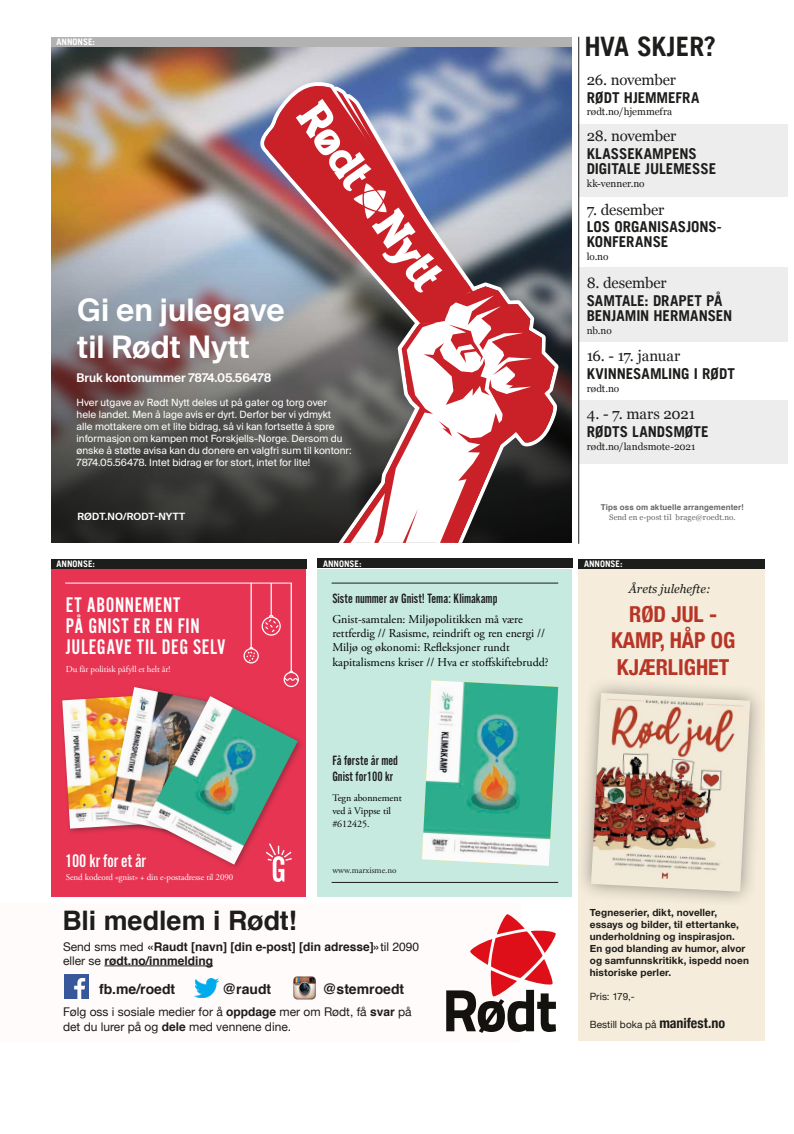
<style>
.page{position:relative;width:794px;height:1134px;background:#fff}
.page>*{position:absolute;margin:0;border:0;box-sizing:border-box;transform-origin:0 0}
.t1{font:600 31px/37.2px "Suisse Intl";color:#fff}
.t2{font:700 26.9px "Helvetica";letter-spacing:-.005em;color:#1d1d1b}
.t3{font:700 26.8px "Trade Gothic LT";letter-spacing:-.01em;color:#1d1d1b}
.t4{font:22px/21px "Alternate Got No 2 D";letter-spacing:.025em;color:#fff}
.t5{font:700 condensed 22px/26.4px "Helvetica Neue";color:#b73527;text-align:center}
.t6{font:19px "Alternate Got No 2 D";letter-spacing:-.01em;color:#fff}
.t7{font:700 15px/15px "Trade Gothic LT";color:#1d1d1b}
.t8{font:15px "Georgia";letter-spacing:-.015em;color:#1d1d1b}
.t9{font:14px/16px "Alternate Got No 2 D";color:#1d1d1b}
.t10{font:700 14px "Helvetica";color:#1d1d1b}
.t11{font:12px/14.4px "Adobe Garamond Pro";color:#000}
.t12{font:12px/14.4px "Helvetica Neue";color:#1d1d1b}
.t13{font:700 12px/14.4px "Helvetica";color:#1d1d1b}
.t14{font:600 12px "Suisse Intl";color:#fff}
.t15{font:italic 12px "Georgia";color:#1d1d1b}
.t16{font:10px/12px "Suisse Intl";color:#fff}
.t17{font:700 10px/12px "Helvetica Neue";letter-spacing:.015em;color:#1d1d1b}
.t18{font:10px "Georgia";letter-spacing:-.005em;color:#1d1d1b}
.t19{font:10px/13px "Adobe Garamond Pro";letter-spacing:-.005em;color:#000}
.t20{font:10px "Helvetica Neue";letter-spacing:.005em;color:#1d1d1b}
.t21{font:600 10px "Suisse Intl";letter-spacing:.01em;color:#fff}
.t22{font:9px "Adobe Garamond Pro";letter-spacing:-.01em;color:#fff}
.t23{font:700 9px "Trade Gothic LT";letter-spacing:-.005em;color:#fff}
.t24{font:9px "Adobe Garamond Pro";color:#1d1d1b}
.t25{font:700 8px "Helvetica";letter-spacing:.015em;color:#676666}
.t26{font:8px "Georgia";letter-spacing:.015em;color:#676666}
.s1{font-family:"Helvetica Neue";font-weight:400}
.s2{font-weight:400}
.s3{font-family:"Helvetica";font-weight:700}
.s4{font-weight:700;font-stretch:condensed;font-size:14px}
</style>
<div class="page">
<img style="left:51px;top:47px;width:521px;height:151px">
<img style="left:51px;top:198px;width:521px;height:345px">
<svg style="left:554px;top:282px;width:4px;height:261px"></svg>
<svg style="left:260px;top:83px;width:294px;height:205px;background:#997d8e"></svg>
<svg style="left:255px;top:323px;width:126px;height:220px;background:#4e4d4b"></svg>
<svg style="left:381px;top:286px;width:173px;height:257px"></svg>
<svg style="left:328px;top:508px;width:90px;height:35px"></svg>
<svg style="left:296px;top:86px;width:251px;height:358px"></svg>
<div style="left:0;top:903px;width:521px;height:139px;background:#fffbfa"></div>
<svg style="left:446px;top:914px;width:110px;height:119px"></svg>
<hr style="left:104px;top:965px;width:109px;height:1px;background:#1d1d1b">
<div style="left:317px;top:558px;width:255px;height:10px;background:#1d1d1b"></div>
<div style="left:51px;top:569px;width:254px;height:327px;background:#e73453"></div>
<div style="left:59px;top:692px;width:108px;height:143px;background:#1d1d1b;opacity:.34"></div>
<img style="left:62px;top:695px;width:43px;height:134px">
<div style="left:105px;top:684px;width:129px;height:159px;background:#1d1d1b;opacity:.34"></div>
<img style="left:108px;top:687px;width:119px;height:149px">
<div style="left:144px;top:694px;width:160px;height:177px;background:#1d1d1b;opacity:.34"></div>
<img style="left:147px;top:696px;width:151px;height:169px">
<svg style="left:243px;top:584px;width:56px;height:103px"></svg>
<hr style="left:65px;top:583px;width:227px;height:1px;background:#fff">
<svg style="left:266px;top:843px;width:26px;height:39px"></svg>
<div style="left:578px;top:563px;width:187px;height:477px;background:#f5ecdb"></div>
<div style="left:575px;top:677px;width:191px;height:231px;background:#1d1d1b;opacity:.45"></div>
<img style="left:591px;top:693px;width:159px;height:199px">
<div style="left:579px;top:400px;width:209px;height:63px;background:#ededed"></div>
<div style="left:579px;top:268px;width:209px;height:74px;background:#ededed"></div>
<div style="left:579px;top:124px;width:209px;height:73px;background:#ededed"></div>
<hr style="left:578px;top:37px;width:1px;height:507px;background:#1d1d1b">
<div style="left:51px;top:37px;width:521px;height:10px;background:#b2b2b2"></div>
<div style="left:317px;top:569px;width:255px;height:327px;background:#c6e9e0"></div>
<img style="left:422px;top:680px;width:136px;height:186px">
<hr style="left:332px;top:583px;width:226px;height:1px;background:#1d1d1b">
<hr style="left:332px;top:882px;width:226px;height:1px;background:#1d1d1b">
<img style="left:194px;top:978px;width:24px;height:20px">
<img style="left:65px;top:975px;width:24px;height:23px">
<img style="left:293px;top:976px;width:23px;height:24px">
<div style="left:578px;top:559px;width:187px;height:10px;background:#1d1d1b"></div>
<div style="left:51px;top:559px;width:255px;height:10px;background:#1d1d1b"></div>
<p class="t23" style="left:57px;top:36px;width:40px">ANNONSE:</p>
<h1 class="t1" style="left:77px;top:292px;width:209px">Gi en julegave til Rødt Nytt</h1>
<p class="t14" style="left:77px;top:371px;width:196px">Bruk kontonummer 7874.05.56478</p>
<p class="t16" style="left:77px;top:396px;width:276px">Hver utgave av Rødt Nytt deles ut på gater og torg over<br>hele landet. Men å lage avis er dyrt. Derfor ber vi ydmykt<br>alle mottakere om et lite bidrag, så vi kan fortsette å spre informasjon om kampen mot Forskjells-Norge. Dersom du ønske å støtte avisa kan du donere en valgfri sum til kontonr:<br>7874.05.56478. Intet bidrag er for stort, intet for lite!</p>
<p class="t21" style="left:77px;top:510px;width:109px">RØDT.NO/RODT-NYTT</p>
<h3 class="t3" style="left:584px;top:30px;width:133px">HVA SKJER?</h3>
<h3 class="t8" style="left:586px;top:69px;width:91px">26. november</h3>
<h3 class="t7" style="left:586px;top:90px;width:114px">RØDT HJEMMEFRA</h3>
<p class="t18" style="left:586px;top:104px;width:87px">rødt.no/hjemmefra</p>
<h3 class="t8" style="left:586px;top:125px;width:91px">28. november</h3>
<h3 class="t7" style="left:586px;top:146px;width:131px">KLASSEKAMPENS<br>DIGITALE JULEMESSE</h3>
<p class="t18" style="left:586px;top:176px;width:59px">kk-venner.no</p>
<h3 class="t8" style="left:586px;top:198px;width:79px">7. desember</h3>
<h3 class="t7" style="left:586px;top:219px;width:137px">LOS ORGANISASJONS-<br>KONFERANSE</h3>
<p class="t18" style="left:586px;top:250px;width:23px">lo.no</p>
<h3 class="t8" style="left:586px;top:272px;width:82px">8. desember</h3>
<h3 class="t7" style="left:586px;top:293px;width:147px">SAMTALE: DRAPET PÅ<br>BENJAMIN HERMANSEN</h3>
<p class="t18" style="left:586px;top:323px;width:27px">nb.no</p>
<h3 class="t8" style="left:586px;top:345px;width:95px">16. - 17. januar</h3>
<h3 class="t7" style="left:586px;top:366px;width:150px">KVINNESAMLING I RØDT</h3>
<p class="t18" style="left:586px;top:381px;width:34px">rødt.no</p>
<h3 class="t8" style="left:586px;top:403px;width:110px">4. - 7. mars 2021</h3>
<h3 class="t7" style="left:586px;top:424px;width:124px">RØDTS LANDSMØTE</h3>
<p class="t18" style="left:586px;top:439px;width:110px">rødt.no/landsmote-2021</p>
<p class="t25" style="left:601px;top:501px;width:145px">Tips oss om aktuelle arrangementer!</p>
<p class="t26" style="left:609px;top:511px;width:128px">Send en e-post til brage@roedt.no.</p>
<p class="t23" style="left:323px;top:558px;width:40px">ANNONSE:</p>
<p class="t23" style="left:57px;top:558px;width:40px">ANNONSE:</p>
<p class="t23" style="left:584px;top:559px;width:40px">ANNONSE:</p>
<h3 class="t4" style="left:66px;top:594px;width:161px">ET ABONNEMENT<br>PÅ GNIST ER EN FIN<br>JULEGAVE TIL DEG SELV</h3>
<p class="t22" style="left:66px;top:663px;width:106px">Du får politisk påfyll et helt år!</p>
<h3 class="t6" style="left:65px;top:850px;width:82px">100 kr for et år</h3>
<p class="t22" style="left:66px;top:871px;width:169px">Send kodeord «gnist» + din e-postadresse til 2090</p>
<h3 class="t9" style="left:332px;top:591px;width:166px">Siste nummer av Gnist! Tema: Klimakamp</h3>
<p class="t11" style="left:332px;top:612px;width:218px">Gnist-samtalen: Miljøpolitikken må være rettferdig // Rasisme, reindrift og ren energi // Miljø og økonomi: Refleksjoner rundt kapitalismens kriser // Hva er stoffskiftebrudd?</p>
<h3 class="t9" style="left:332px;top:752px;width:67px">Få første år med<br>Gnist for100 kr</h3>
<p class="t19" style="left:332px;top:792px;width:71px">Tegn abonnement ved å Vippse til #612425.</p>
<p class="t24" style="left:332px;top:864px;width:66px">www.marxisme.no</p>
<h2 class="t2" style="left:62px;top:898px;width:236px">Bli medlem i Rødt!</h2>
<p class="t13" style="left:63px;top:939px;width:358px"><span class="s1">Send sms med</span> «Raudt [navn] [din e-post] [din adresse]»<span class="s2">til 2090 </span><span class="s1">eller se</span> rødt.no/innmelding</p>
<h3 class="t10" style="left:99px;top:978px;width:78px">fb.me/roedt</h3>
<h3 class="t10" style="left:223px;top:978px;width:50px">@raudt</h3>
<h3 class="t10" style="left:323px;top:978px;width:83px">@stemroedt</h3>
<p class="t12" style="left:63px;top:1005px;width:350px">Følg oss i sosiale medier for å <span class="s3">oppdage</span> mer om Rødt, få <span class="s3">svar</span> på det du lurer på og <span class="s3">dele</span> med vennene dine.</p>
<p class="t15" style="left:629px;top:580px;width:83px">Årets julehefte:</p>
<h3 class="t5" style="left:611px;top:599px;width:126px">RØD JUL -<br>KAMP, HÅP OG<br>KJÆRLIGHET</h3>
<p class="t17" style="left:590px;top:906px;width:161px">Tegneserier, dikt, noveller, essays og bilder, til ettertanke, underholdning og inspirasjon.<br>En god blanding av humor, alvor og samfunnskritikk, ispedd noen historiske perler.</p>
<p class="t20" style="left:590px;top:989px;width:46px">Pris: 179,-</p>
<p class="t20" style="left:590px;top:1018px;width:137px">Bestill boka på <span class="s4">manifest.no</span></p>
</div>
